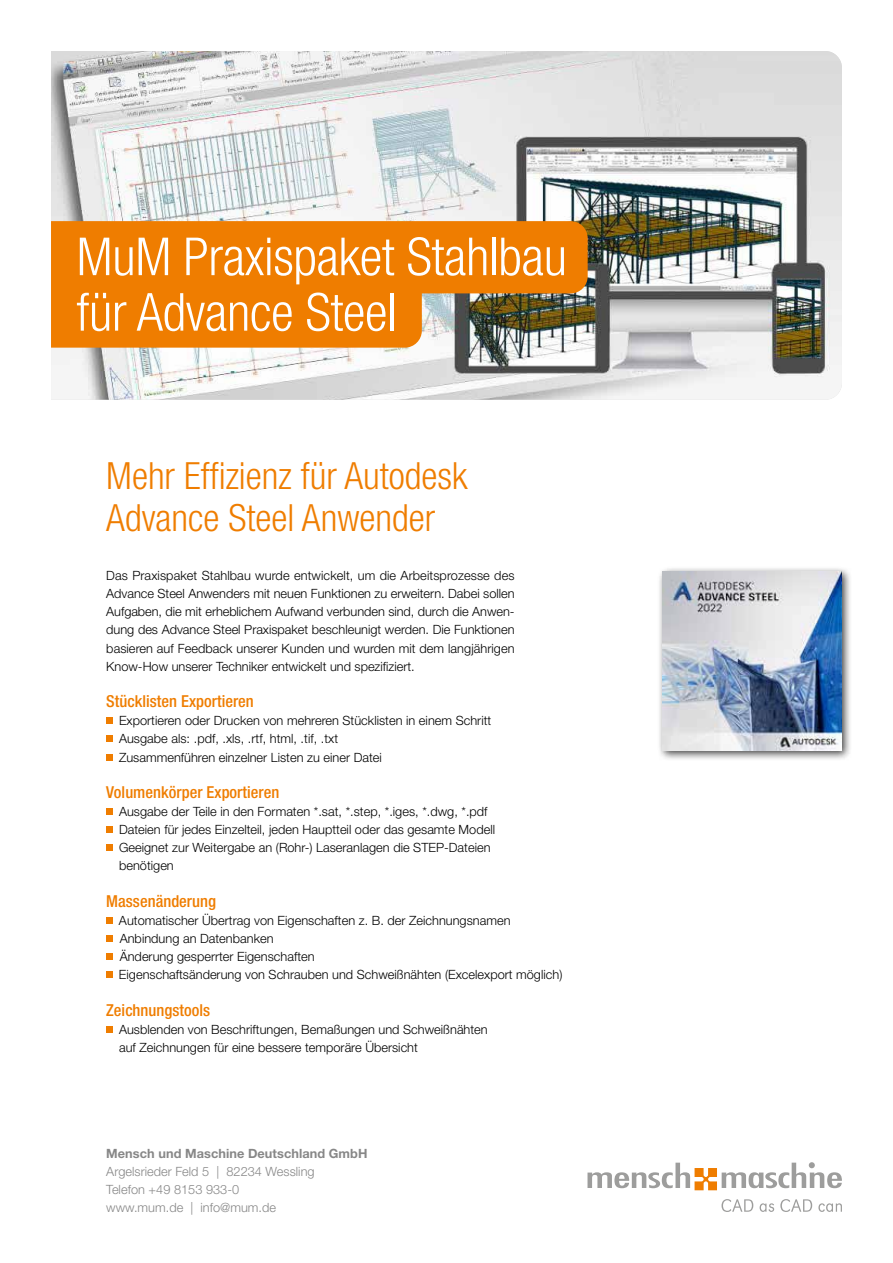
<style>
.page{position:relative;width:893px;height:1263px;background:#fff}
.page>*{position:absolute;margin:0;border:0;box-sizing:border-box;transform-origin:0 0}
.t1{font:300 condensed 52.5px/55.5px "Helvetica Neue LT";letter-spacing:-.005em;color:#fff}
.t2{font:300 condensed 37.5px/42px "Helvetica Neue LT";color:#ef7d00}
.t3{font:500 condensed 16.5px "Helvetica Neue LT";color:#ef7d00}
.t4{font:300 12.75px/18.1px "Helvetica Neue LT";color:#000}
.t5{font:300 12.75px/18px "Helvetica Neue LT";color:#878787}
.t6{font:700 12.75px "Helvetica Neue LT";letter-spacing:.005em;color:#878787}
</style>
<div class="page">
<div style="left:106px;top:718px;width:7px;height:6px;background:#ef7d00"></div>
<div style="left:106px;top:736px;width:7px;height:6px;background:#ef7d00"></div>
<div style="left:106px;top:754px;width:7px;height:6px;background:#ef7d00"></div>
<div style="left:106px;top:808px;width:7px;height:7px;background:#ef7d00"></div>
<div style="left:106px;top:826px;width:7px;height:7px;background:#ef7d00"></div>
<div style="left:106px;top:845px;width:7px;height:6px;background:#ef7d00"></div>
<div style="left:106px;top:917px;width:7px;height:7px;background:#ef7d00"></div>
<div style="left:106px;top:935px;width:7px;height:7px;background:#ef7d00"></div>
<div style="left:106px;top:953px;width:7px;height:7px;background:#ef7d00"></div>
<div style="left:106px;top:1026px;width:7px;height:6px;background:#ef7d00"></div>
<img style="left:51px;top:51px;width:791px;height:349px">
<svg style="left:51px;top:221px;width:537px;height:127px;background:#e17f11"></svg>
<svg style="left:587px;top:1162px;width:255px;height:28px"></svg>
<svg style="left:721px;top:1199px;width:32px;height:13px"></svg>
<svg style="left:760px;top:1203px;width:14px;height:9px"></svg>
<svg style="left:780px;top:1199px;width:32px;height:13px"></svg>
<svg style="left:818px;top:1203px;width:24px;height:9px"></svg>
<div style="left:657px;top:566px;width:195px;height:195px;background:#000;opacity:.75"></div>
<img style="left:663px;top:572px;width:178px;height:178px">
<div style="left:106px;top:971px;width:7px;height:7px;background:#ef7d00"></div>
<h1 class="t1" style="left:77px;top:228px;width:492px">MuM Praxispaket Stahlbau für Advance Steel</h1>
<h2 class="t2" style="left:106px;top:455px;width:362px">Mehr Effizienz für Autodesk<br>Advance Steel Anwender</h2>
<p class="t4" style="left:106px;top:566px;width:410px;text-align:justify">Das Praxispaket Stahlbau wurde entwickelt, um die Arbeitsprozesse des Advance Steel Anwenders mit neuen Funktionen zu erweitern. Dabei sollen Aufgaben, die mit erheblichem Aufwand verbunden sind, durch die Anwen&shy;dung des Advance Steel Praxispaket beschleunigt werden. Die Funktionen basieren auf Feedback unserer Kunden und wurden mit dem langjährigen Know-How unserer Techniker entwickelt und spezifiziert.</p>
<p class="t3" style="left:106px;top:691px;width:149px">Stücklisten Exportieren</p>
<p class="t4" style="left:119px;top:711px;width:374px">Exportieren oder Drucken von mehreren Stücklisten in einem Schritt<br>Ausgabe als: .pdf, .xls, .rtf, html, .tif, .txt<br>Zusammenführen einzelner Listen zu einer Datei</p>
<p class="t3" style="left:106px;top:782px;width:174px">Volumenkörper Exportieren</p>
<p class="t4" style="left:119px;top:802px;width:378px">Ausgabe der Teile in den Formaten *.sat, *.step, *.iges, *.dwg, *.pdf Dateien für jedes Einzelteil, jeden Hauptteil oder das gesamte Modell Geeignet zur Weitergabe an (Rohr-) Laseranlagen die STEP-Dateien benötigen</p>
<p class="t3" style="left:106px;top:891px;width:111px">Massenänderung</p>
<p class="t4" style="left:119px;top:911px;width:445px">Automatischer Übertrag von Eigenschaften z. B. der Zeichnungsnamen Anbindung an Datenbanken<br>Änderung gesperrter Eigenschaften<br>Eigenschaftsänderung von Schrauben und Schweißnähten (Excelexport möglich)</p>
<p class="t3" style="left:106px;top:1000px;width:105px">Zeichnungstools</p>
<p class="t4" style="left:119px;top:1020px;width:370px">Ausblenden von Beschriftungen, Bemaßungen und Schweißnähten auf Zeichnungen für eine bessere temporäre Übersicht</p>
<p class="t6" style="left:106px;top:1145px;width:263px">Mensch und Maschine Deutschland GmbH</p>
<p class="t5" style="left:106px;top:1162px;width:210px">Argelsrieder Feld 5 | 82234 Wessling<br>Telefon +49 8153 933-0 www.mum.de | info@mum.de</p>
</div>
